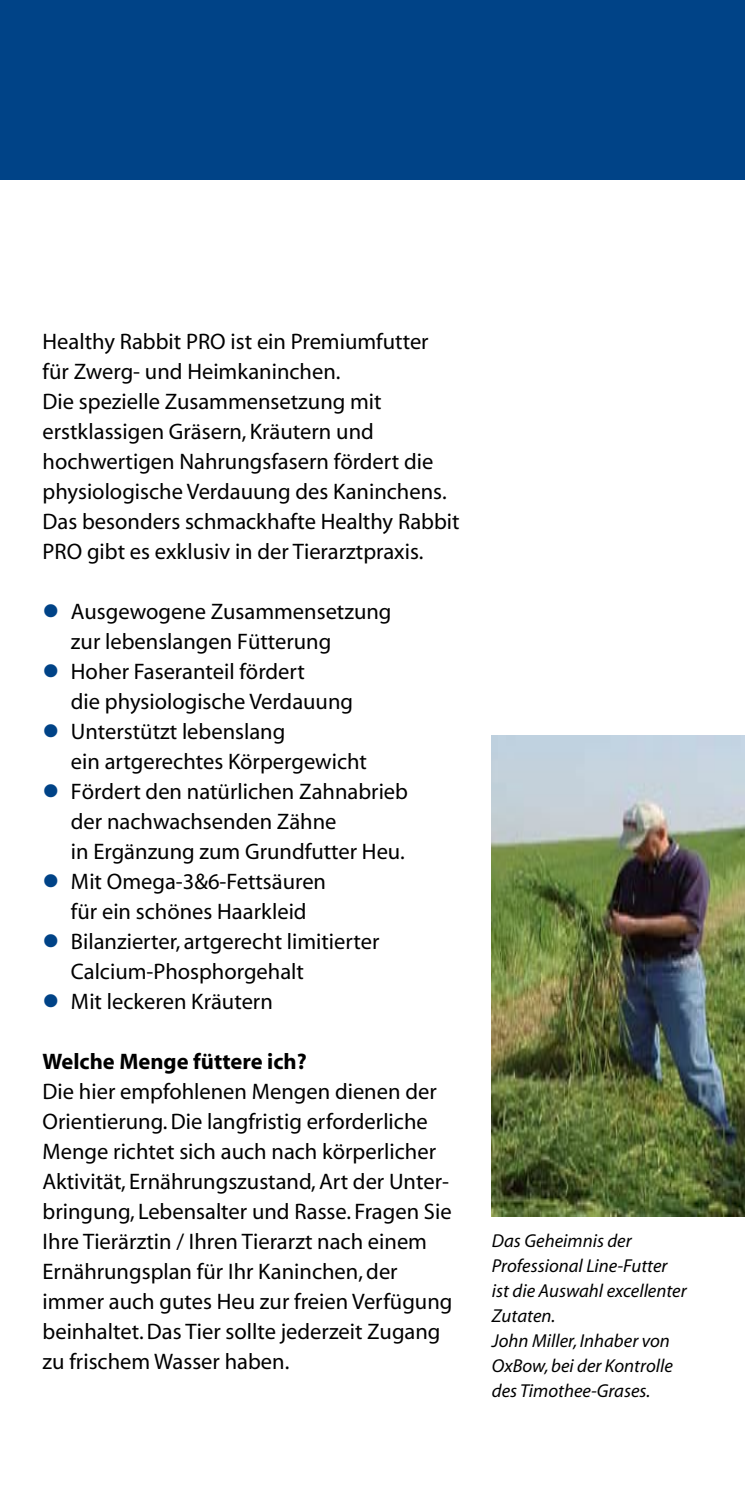
<style>
.page{position:relative;width:745px;height:1489px;background:#fff}
.page>*{position:absolute;margin:0;border:0;box-sizing:border-box;transform-origin:0 0}
.t1{font:22.5px/30px "Myriad";color:#000}
.t2{font:700 22.5px "Myriad";color:#000}
.t3{font:italic 18.75px/25px "Myriad";color:#000}
.s1{color:#004387}
</style>
<div class="page">
<div style="left:0;top:0;width:744px;height:180px;background:#004387"></div>
<img style="left:491px;top:735px;width:253px;height:480px">
<p class="t1" style="left:43px;top:327px;width:418px">Healthy Rabbit PRO ist ein Premiumfutter für Zwerg- und Heimkaninchen.<br>Die spezielle Zusammensetzung mit erst-klassigen Gräsern, Kräutern und hoch-wertigen Nahrungsfasern fördert die physiologische Verdauung des Kaninchens.<br>Das besonders schmackhafte Healthy Rabbit PRO gibt es exklusiv in der Tierarztpraxis.</p>
<p class="t1" style="left:71px;top:597px;width:322px;text-indent:-28px"><span class="s1">●</span> Ausgewogene Zusammensetzung zur lebenslangen Fütterung</p>
<p class="t1" style="left:71px;top:657px;width:283px;text-indent:-28px"><span class="s1">●</span> Hoher Faseranteil fördert<br>die physiologische Verdauung</p>
<p class="t1" style="left:71px;top:717px;width:297px;text-indent:-28px"><span class="s1">●</span> Unterstützt lebenslang<br>ein artgerechtes Körpergewicht</p>
<p class="t1" style="left:71px;top:777px;width:338px;text-indent:-28px"><span class="s1">●</span> Fördert den natürlichen Zahnabrieb der nachwachsenden Zähne<br>in Ergänzung zum Grundfutter Heu.</p>
<p class="t1" style="left:43px;top:867px;width:285px;text-align:center"><span class="s1">●</span> Mit Omega-3&amp;6-Fettsäuren für ein schönes Haarkleid</p>
<p class="t1" style="left:71px;top:927px;width:310px;text-indent:-28px"><span class="s1">●</span> Bilanzierter, artgerecht limitierter<br>Calcium-Phosphorgehalt</p>
<p class="t1" style="left:43px;top:987px;width:232px"><span class="s1">●</span> Mit leckeren Kräutern</p>
<p class="t2" style="left:43px;top:1049px;width:265px">Welche Menge füttere ich?</p>
<p class="t1" style="left:43px;top:1077px;width:411px">Die hier empfohlenen Mengen dienen der Orientierung. Die langfristig erforderliche Menge richtet sich auch nach körperlicher Aktivität, Ernährungszustand, Art der Unter&shy;bringung, Lebensalter und Rasse. Fragen Sie Ihre Tierärztin / Ihren Tierarzt nach einem Ernährungsplan für Ihr Kaninchen, der immer auch gutes Heu zur freien Verfügung beinhaltet. Das Tier sollte jederzeit Zugang zu frischem Wasser haben.</p>
<p class="t3" style="left:491px;top:1228px;width:196px">Das Geheimnis der<br>Professional Line-Futter ist die Auswahl excellenter<br>Zutaten.<br>John Miller, Inhaber von<br>OxBow, bei der Kontrolle des Timothee-Grases.</p>
</div>
